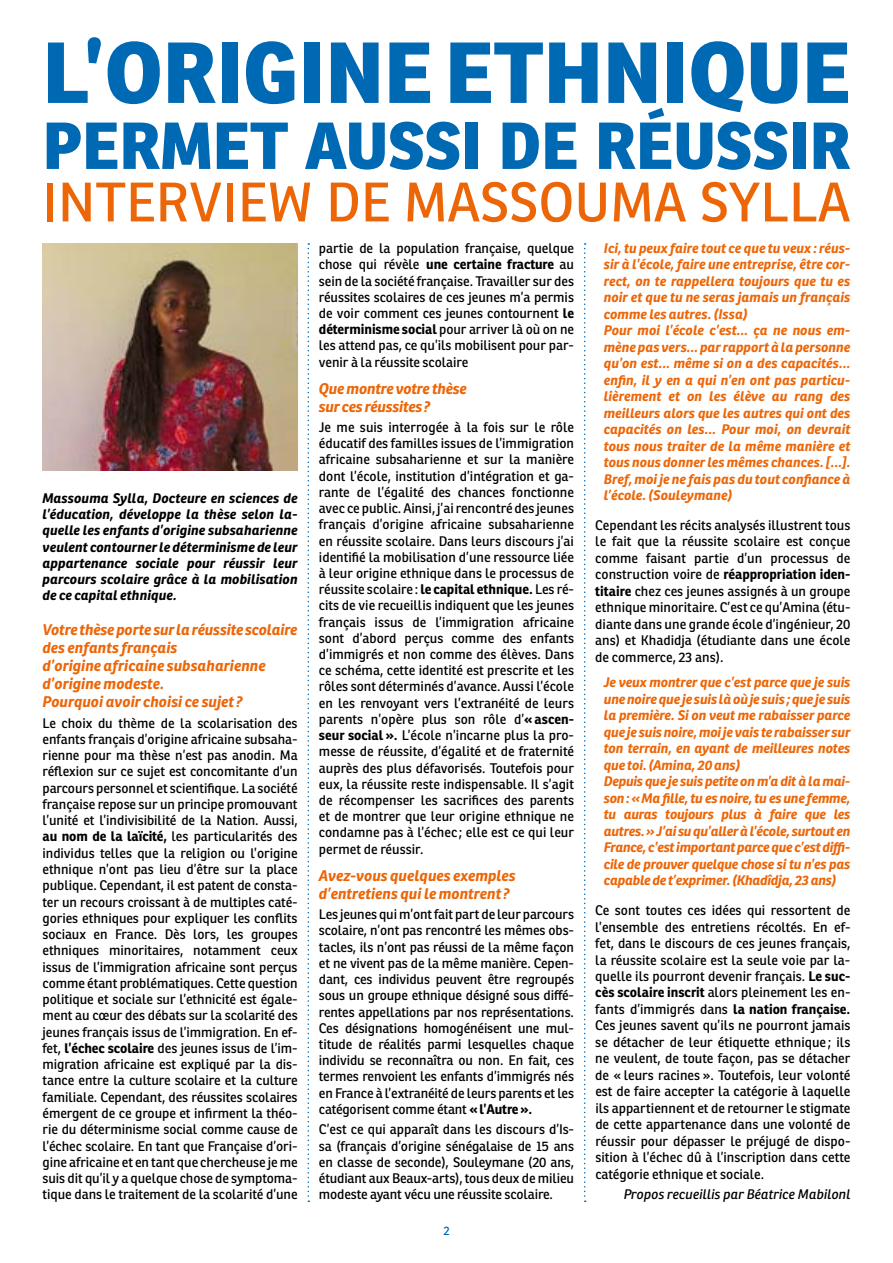
<style>
.page{position:relative;width:893px;height:1263px;background:#fff}
.page>*{position:absolute;margin:0;border:0;box-sizing:border-box;transform-origin:0 0}
.t1{font:800 84px "Ronnia";color:#0069b4}
.t2{font:800 64.5px "Ronnia";color:#0069b4}
.t3{font:54px "Ronnia";color:#ec6608}
.t4{font:italic 700 15px/18px "Ronnia";color:#ec6608}
.t5{font:13.5px/16.2px "Ronnia";letter-spacing:-.005em;color:#000;text-align:justify}
.t6{font:italic 700 13.5px/16.5px "Ronnia";letter-spacing:-.01em;color:#ec6608}
.t7{font:italic 700 13.5px/16.2px "Ronnia";letter-spacing:.005em;color:#000;text-align:justify}
.t8{font:italic 13.5px "Ronnia";color:#000}
.t9{font:12px "Ronnia";color:#0069b4}
.s1{font-weight:700}
</style>
<div class="page">
<img style="left:43px;top:243px;width:255px;height:227px">
<svg style="left:308px;top:243px;width:1px;height:959px"></svg>
<svg style="left:584px;top:243px;width:2px;height:959px"></svg>
<h1 class="t1" style="left:43px;top:18px;width:809px">L’ORIGINE ETHNIQUE</h1>
<h2 class="t2" style="left:43px;top:104px;width:809px">PERMET AUSSI DE RÉUSSIR</h2>
<h3 class="t3" style="left:43px;top:169px;width:809px">INTERVIEW DE MASSOUMA SYLLA</h3>
<p class="t7" style="left:43px;top:490px;width:257px">Massouma Sylla, Docteure en sciences de l’éducation, développe la thèse selon la&shy;quelle les enfants d’origine subsaharienne veulent contourner le déterminisme de leur appartenance sociale pour réussir leur parcours scolaire grâce à la mobilisation de ce capital ethnique.</p>
<p class="t4" style="left:43px;top:620px;width:257px">Votre thèse porte sur la réussite scolaire des enfants français<br>d’origine africaine subsaharienne d’origine modeste.<br>Pourquoi avoir choisi ce sujet ?</p>
<p class="t5" style="left:43px;top:714px;width:257px">Le choix du thème de la scolarisation des enfants français d’origine africaine subsaha&shy;rienne pour ma thèse n’est pas anodin. Ma réflexion sur ce sujet est concomitante d’un parcours personnel et scientifique. La société française repose sur un principe promouvant l’unité et l’indivisibilité de la Nation. Aussi, <span class="s1">au nom de la laïcité,</span> les particularités des individus telles que la religion ou l’origine ethnique n’ont pas lieu d’être sur la place publique. Cependant, il est patent de consta&shy;ter un recours croissant à de multiples caté&shy;gories ethniques pour expliquer les conflits sociaux en France. Dès lors, les groupes ethniques minoritaires, notamment ceux issus de l’immigration africaine sont perçus comme étant problématiques. Cette question politique et sociale sur l’ethnicité est égale&shy;ment au cœur des débats sur la scolarité des jeunes français issus de l’immigration. En ef&shy;fet, <span class="s1">l’échec scolaire</span> des jeunes issus de l’im&shy;migration africaine est expliqué par la dis&shy;tance entre la culture scolaire et la culture familiale. Cependant, des réussites scolaires émergent de ce groupe et infirment la théo&shy;rie du déterminisme social comme cause de l’échec scolaire. En tant que Française d’ori&shy;gine africaine et en tant que chercheuse je me suis dit qu’il y a quelque chose de symptoma&shy;tique dans le traitement de la scolarité d’une</p>
<p class="t5" style="left:319px;top:240px;width:257px">partie de la population française, quelque chose qui révèle <span class="s1">une certaine fracture</span> au sein de la société française. Travailler sur des réussites scolaires de ces jeunes m’a permis de voir comment ces jeunes contournent <span class="s1">le déterminisme social</span> pour arriver là où on ne les attend pas, ce qu’ils mobilisent pour par&shy;venir à la réussite scolaire</p>
<p class="t4" style="left:319px;top:379px;width:149px">Que montre votre thèse sur ces réussites?</p>
<p class="t5" style="left:319px;top:419px;width:257px">Je me suis interrogée à la fois sur le rôle éducatif des familles issues de l’immigration africaine subsaharienne et sur la manière dont l’école, institution d’intégration et ga&shy;rante de l’égalité des chances fonctionne avec ce public. Ainsi, j’ai rencontré des jeunes français d’origine africaine subsaharienne en réussite scolaire. Dans leurs discours j’ai identifié la mobilisation d’une ressource liée à leur origine ethnique dans le processus de réussite scolaire : <span class="s1">le capital ethnique.</span> Les ré&shy;cits de vie recueillis indiquent que les jeunes français issus de l’immigration africaine sont d’abord perçus comme des enfants d’immigrés et non comme des élèves. Dans ce schéma, cette identité est prescrite et les rôles sont déterminés d’avance. Aussi l’école en les renvoyant vers l’extranéité de leurs parents n’opère plus son rôle d’<span class="s1">« ascen&shy;seur social ».</span> L’école n’incarne plus la pro&shy;messe de réussite, d’égalité et de fraternité auprès des plus défavorisés. Toutefois pour eux, la réussite reste indispensable. Il s’agit de récompenser les sacrifices des parents et de montrer que leur origine ethnique ne condamne pas à l’échec ; elle est ce qui leur permet de réussir.</p>
<p class="t4" style="left:319px;top:866px;width:198px">Avez-vous quelques exemples d’entretiens qui le montrent ?</p>
<p class="t5" style="left:319px;top:906px;width:257px">Les jeunes qui m’ont fait part de leur parcours scolaire, n’ont pas rencontré les mêmes obs&shy;tacles, ils n’ont pas réussi de la même façon et ne vivent pas de la même manière. Cepen&shy;dant, ces individus peuvent être regroupés sous un groupe ethnique désigné sous diffé&shy;rentes appellations par nos représentations.<br>Ces désignations homogénéisent une mul&shy;titude de réalités parmi lesquelles chaque individu se reconnaîtra ou non. En fait, ces termes renvoient les enfants d’immigrés nés en France à l’extranéité de leurs parents et les catégorisent comme étant <span class="s1">«l’Autre».</span></p>
<p class="t5" style="left:319px;top:1121px;width:257px">C’est ce qui apparaît dans les discours d’Is&shy;sa (français d’origine sénégalaise de 15 ans en classe de seconde), Souleymane (20 ans, étudiant aux Beaux-arts), tous deux de milieu modeste ayant vécu une réussite scolaire.</p>
<p class="t9" style="left:443px;top:1224px;width:8px">2</p>
<p class="t6" style="left:604px;top:240px;width:248px">Ici, tu peux faire tout ce que tu veux: réus&shy;sir à l’école, faire une entreprise, être cor&shy;rect, on te rappellera toujours que tu es noir et que tu ne seras jamais un français comme les autres. (Issa)<br>Pour moi l’école c’est… ça ne nous em&shy;mène pas vers… par rapport à la personne qu’on est… même si on a des capacités… enfin, il y en a qui n’en ont pas particu&shy;lièrement et on les élève au rang des meilleurs alors que les autres qui ont des capacités on les… Pour moi, on devrait tous nous traiter de la même manière et tous nous donner les mêmes chances. […].<br>Bref, moi je ne fais pas du tout confiance à l’école. (Souleymane)</p>
<p class="t5" style="left:595px;top:517px;width:257px">Cependant les récits analysés illustrent tous le fait que la réussite scolaire est conçue comme faisant partie d’un processus de construction voire de <span class="s1">réappropriation iden&shy;titaire</span> chez ces jeunes assignés à un groupe ethnique minoritaire. C’est ce qu’Amina (étu&shy;diante dans une grande école d’ingénieur, 20 ans) et Khadidja (étudiante dans une école de commerce, 23 ans).</p>
<p class="t6" style="left:604px;top:674px;width:248px">Je veux montrer que c’est parce que je suis une noire que je suis là où je suis; que je suis la première. Si on veut me rabaisser parce que je suis noire, moi je vais te rabaisser sur ton terrain, en ayant de meilleures notes que toi. (Amina, 20 ans)<br>Depuis que je suis petite on m’a dit à la mai&shy;son: «Ma fille, tu es noire, tu es une femme, tu auras toujours plus à faire que les autres.» J’ai su qu’aller à l’école, surtout en France, c’est important parce que c’est diffi&shy;cile de prouver quelque chose si tu n’es pas capable de t’exprimer. (Khadîdja, 23 ans)</p>
<p class="t5" style="left:595px;top:902px;width:257px">Ce sont toutes ces idées qui ressortent de l’ensemble des entretiens récoltés. En ef&shy;fet, dans le discours de ces jeunes français, la réussite scolaire est la seule voie par la&shy;quelle ils pourront devenir français. <span class="s1">Le suc&shy;cès scolaire inscrit</span> alors pleinement les en&shy;fants d’immigrés dans <span class="s1">la nation française.<br></span>Ces jeunes savent qu’ils ne pourront jamais se détacher de leur étiquette ethnique ; ils ne veulent, de toute façon, pas se détacher de « leurs racines ». Toutefois, leur volonté est de faire accepter la catégorie à laquelle ils appartiennent et de retourner le stigmate de cette appartenance dans une volonté de réussir pour dépasser le préjugé de dispo&shy;sition à l’échec dû à l’inscription dans cette catégorie ethnique et sociale.</p>
<p class="t8" style="left:623px;top:1186px;width:229px">Propos recueillis par Béatrice Mabilonl</p>
</div>
